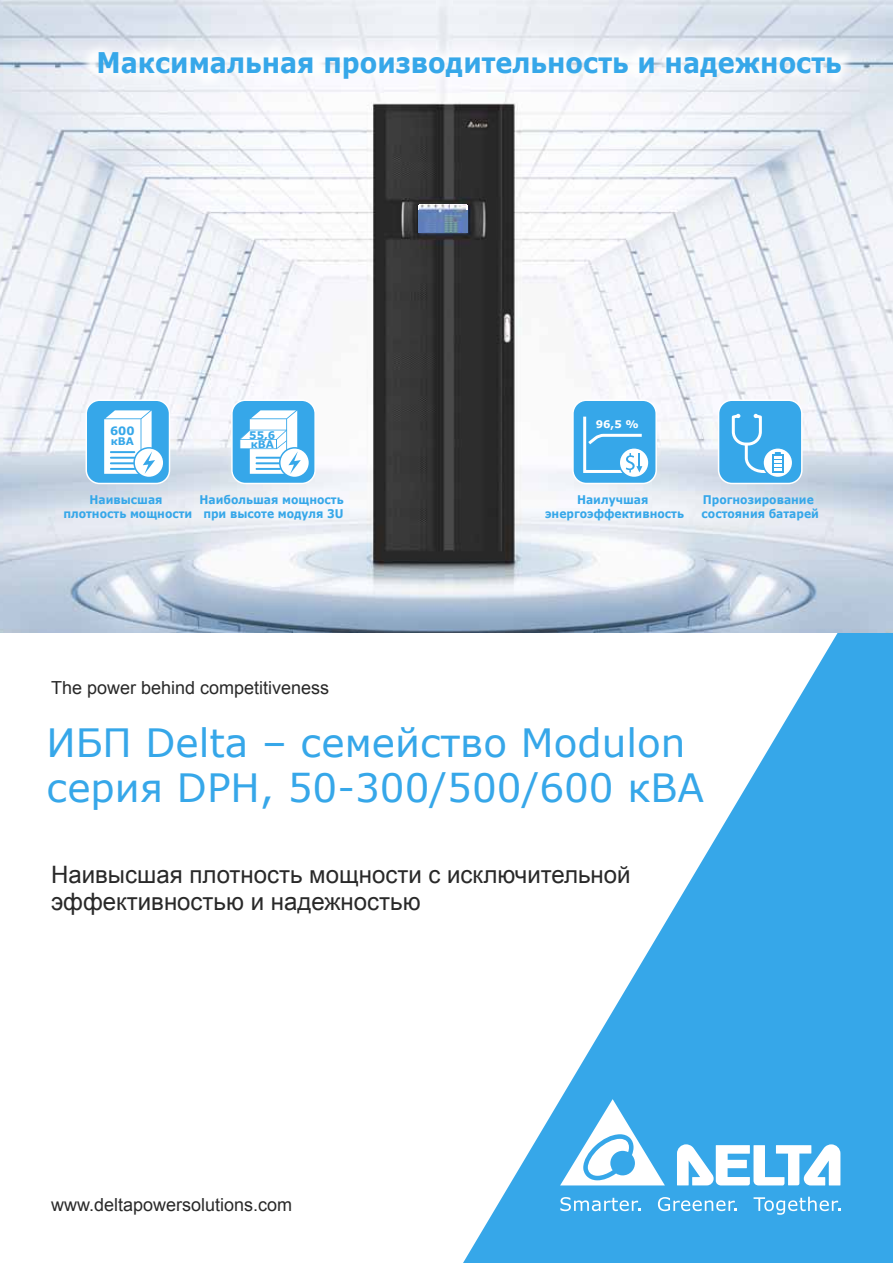
<style>
.page{position:relative;width:893px;height:1263px;background:#fff}
.page>*{position:absolute;margin:0;border:0;box-sizing:border-box;transform-origin:0 0}
.t1{font:39px/45px "Verdana";color:#36a7e9}
.t2{font:700 28.35px "Verdana";color:#36a7e9;scale:.9 1}
.t3{font:24px/27px "Arial";color:#292929}
.t4{font:18px "Arial";color:#292929}
.t5{font:700 12px/14.4px "Verdana";color:#36a7e9;text-align:center;scale:.9 1}
.t6{font:700 11.55px "Verdana";color:#36a7e9}
.t7{font:700 10.5px/9.3px "Verdana";color:#36a7e9}
.t8{font:700 10.5px "Verdana";color:#fff}
</style>
<div class="page">
<svg style="left:463px;top:632px;width:430px;height:631px;fill:#36a7e9"></svg>
<svg style="left:677px;top:1144px;width:163px;height:41px"></svg>
<svg style="left:560px;top:1099px;width:105px;height:86px"></svg>
<svg style="left:560px;top:1197px;width:80px;height:14px"></svg>
<svg style="left:658px;top:1197px;width:79px;height:14px"></svg>
<svg style="left:753px;top:1197px;width:87px;height:18px;background:#63baed"></svg>
<img style="left:0;top:0;width:893px;height:632px">
<svg style="left:718px;top:399px;width:85px;height:85px"></svg>
<svg style="left:572px;top:399px;width:85px;height:85px"></svg>
<svg style="left:231px;top:399px;width:85px;height:85px"></svg>
<svg style="left:86px;top:399px;width:84px;height:85px"></svg>
<div style="left:418px;top:205px;width:50px;height:28px;background:#5e80b5"></div>
<div style="left:418px;top:205px;width:50px;height:5px;background:#fff"></div>
<img style="left:419px;top:205px;width:48px;height:28px">
<img style="left:31px;top:0;width:862px;height:139px">
<h2 class="t2" style="left:97px;top:45px;width:830px">Максимальная производительность и надежность</h2>
<p class="t6" style="left:110px;top:427px;width:26px">600</p>
<p class="t7" style="left:111px;top:436px;width:25px">кВА</p>
<p class="t7" style="left:249px;top:431px;width:28px">55,6 кВА</p>
<p class="t8" style="left:596px;top:420px;width:45px">96,5 %</p>
<p class="t5" style="left:63px;top:492px;width:145px">Наивысшая плотность мощности</p>
<p class="t5" style="left:200px;top:492px;width:162px">Наибольшая мощность при высоте модуля 3U</p>
<p class="t5" style="left:545px;top:492px;width:156px">Наилучшая энергоэффективность</p>
<p class="t5" style="left:701px;top:492px;width:132px;text-align:left">Прогнозирование состояния батарей</p>
<h3 class="t4" style="left:51px;top:675px;width:280px">The power behind competitiveness</h3>
<h1 class="t1" style="left:47px;top:720px;width:659px">ИБП Delta – семейство Modulon серия DPH, 50-300/500/600 кВА</h1>
<h3 class="t3" style="left:51px;top:861px;width:581px">Наивысшая плотность мощности с исключительной эффективностью и надежностью</h3>
<h3 class="t4" style="left:51px;top:1193px;width:243px">www.deltapowersolutions.com</h3>
</div>
